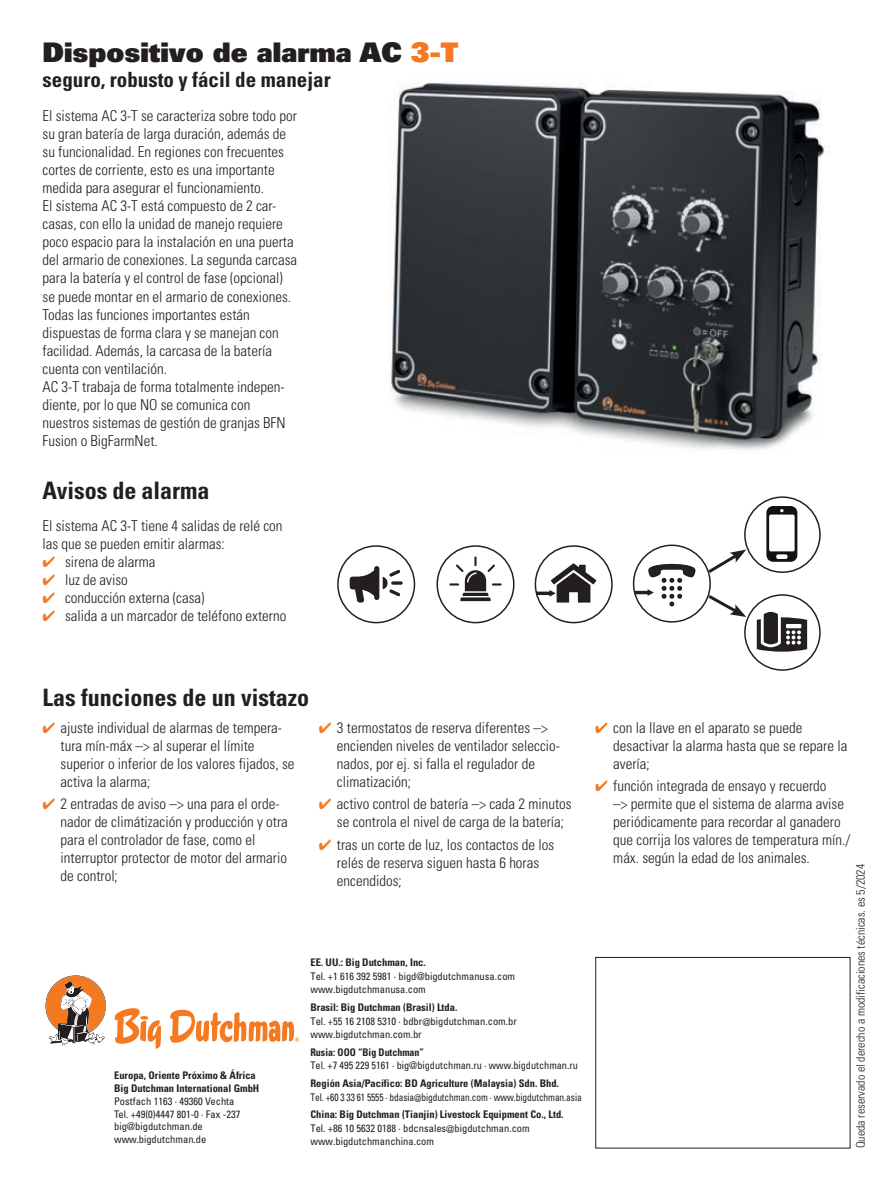
<style>
.page{position:relative;width:893px;height:1191px;background:#fff}
.page>*{position:absolute;margin:0;border:0;box-sizing:border-box;transform-origin:0 0}
.t1{font:27px "Univers LT Std X Black";color:#231f20}
.t2{font:700 condensed 24px "Univers LT Std";color:#231f20}
.t3{font:700 condensed 21px "Univers LT Std";color:#231f20}
.t4{font:300 condensed 15px/18px "Univers LT Std";color:#231f20}
.t5{font:300 condensed 12px "Univers LT Std";color:#231f20}
.t6{font:condensed 10.5px/13.5px "Univers LT Std";color:#231f20}
.t7{font:700 condensed 10.5px/12.8px "Univers LT Std";color:#231f20}
.t8{font:condensed 10.5px "Univers LT Std";color:#231f20;scale:.9 1}
.t9{font:700 condensed 10.5px "Univers LT Std";color:#231f20;scale:.95 1}
.s1{color:#f47921}
</style>
<div class="page">
<svg style="left:757px;top:612px;width:50px;height:39px"></svg>
<div style="left:744px;top:594px;width:77px;height:77px;border:2px solid #231f20;border-radius:50%"></div>
<svg style="left:705px;top:549px;width:41px;height:24px"></svg>
<div style="left:700px;top:586px;width:54px;height:40px;background:#fff"></div>
<svg style="left:705px;top:594px;width:41px;height:23px"></svg>
<img style="left:389px;top:82px;width:437px;height:368px">
<svg style="left:766px;top:506px;width:31px;height:56px"></svg>
<div style="left:744px;top:496px;width:77px;height:77px;border:2px solid #231f20;border-radius:50%"></div>
<div style="left:337px;top:545px;width:78px;height:78px;border:2px solid #231f20;border-radius:50%"></div>
<svg style="left:350px;top:566px;width:53px;height:36px"></svg>
<div style="left:436px;top:545px;width:78px;height:78px;border:2px solid #231f20;border-radius:50%"></div>
<svg style="left:449px;top:556px;width:53px;height:45px"></svg>
<div style="left:633px;top:544px;width:78px;height:78px;border:2px solid #231f20;border-radius:50%"></div>
<svg style="left:634px;top:564px;width:62px;height:42px"></svg>
<div style="left:535px;top:545px;width:78px;height:78px;border:2px solid #231f20;border-radius:50%"></div>
<svg style="left:536px;top:563px;width:60px;height:39px"></svg>
<div style="left:595px;top:957px;width:255px;height:191px;border:1px solid #231f20"></div>
<svg style="left:115px;top:1008px;width:46px;height:40px"></svg>
<svg style="left:170px;top:1009px;width:129px;height:33px"></svg>
<svg style="left:46px;top:975px;width:60px;height:70px"></svg>
<h1 class="t1" style="left:43px;top:35px;width:417px">Dispositivo de alarma AC <span class="s1">3-T</span></h1>
<h3 class="t3" style="left:43px;top:67px;width:290px">seguro, robusto y fácil de manejar</h3>
<p class="t4" style="left:43px;top:107px;width:256px">El sistema AC 3-T se caracteriza sobre todo por su gran batería de larga duración, además de su funcionalidad. En regiones con frecuentes cortes de corriente, esto es una importante medida para asegurar el funcionamiento.<br>El sistema AC 3-T está compuesto de 2 car&shy;casas, con ello la unidad de manejo requiere poco espacio para la instalación en una puerta del armario de conexiones. La segunda carcasa para la batería y el control de fase (opcional) se puede montar en el armario de conexiones.<br>Todas las funciones importantes están dispuestas de forma clara y se manejan con facilidad. Además, la carcasa de la batería cuenta con ventilación.<br>AC 3-T trabaja de forma totalmente indepen&shy;diente, por lo que NO se comunica con nuestros sistemas de gestión de granjas BFN Fusion o BigFarmNet.</p>
<h2 class="t2" style="left:43px;top:475px;width:168px">Avisos de alarma</h2>
<p class="t4" style="left:43px;top:516px;width:242px">El sistema AC 3-T tiene 4 salidas de relé con las que se pueden emitir alarmas:</p>
<p class="t4" style="left:43px;top:552px;width:114px"><span class="s1">✔</span> sirena de alarma</p>
<p class="t4" style="left:43px;top:570px;width:87px"><span class="s1">✔</span> luz de aviso</p>
<p class="t4" style="left:43px;top:588px;width:164px"><span class="s1">✔</span> conducción externa (casa)</p>
<p class="t4" style="left:43px;top:606px;width:245px"><span class="s1">✔</span> salida a un marcador de teléfono externo</p>
<h2 class="t2" style="left:43px;top:683px;width:268px">Las funciones de un vistazo</h2>
<p class="t4" style="left:61px;top:718px;width:236px;text-indent:-18px"><span class="s1">✔</span> ajuste individual de alarmas de tempera&shy;tura mín-máx –&gt; al superar el límite superior o inferior de los valores fijados, se activa la alarma;</p>
<p class="t4" style="left:61px;top:795px;width:229px;text-indent:-18px"><span class="s1">✔</span> 2 entradas de aviso –&gt; una para el orde&shy;nador de climátización y producción y otra para el controlador de fase, como el interruptor protector de motor del armario de control;</p>
<p class="t4" style="left:337px;top:718px;width:225px;text-indent:-18px"><span class="s1">✔</span> 3 termostatos de reserva diferentes –&gt; encienden niveles de ventilador seleccio&shy;nados, por ej. si falla el regulador de climatización;</p>
<p class="t4" style="left:337px;top:795px;width:236px;text-indent:-18px"><span class="s1">✔</span> activo control de batería –&gt; cada 2 minutos se controla el nivel de carga de la batería;</p>
<p class="t4" style="left:337px;top:835px;width:219px;text-indent:-18px"><span class="s1">✔</span> tras un corte de luz, los contactos de los relés de reserva siguen hasta 6 horas encendidos;</p>
<p class="t7" style="left:114px;top:1069px;width:147px">Europa, Oriente Próximo &amp; África<br>Big Dutchman International GmbH</p>
<p class="t6" style="left:114px;top:1094px;width:128px;line-height:12.8px">Postfach 1163 · 49360 Vechta<br>Tel. +49(0)4447 801-0 · Fax -237 big@bigdutchman.de www.bigdutchman.de</p>
<p class="t7" style="left:310px;top:956px;width:117px">EE. UU.: Big Dutchman, Inc.</p>
<p class="t6" style="left:310px;top:969px;width:206px">Tel. +1 616 392 5981 · bigd@bigdutchmanusa.com www.bigdutchmanusa.com</p>
<p class="t7" style="left:310px;top:1001px;width:148px">Brasil: Big Dutchman (Brasil) Ltda.</p>
<p class="t6" style="left:310px;top:1014px;width:208px">Tel. +55 16 2108 5310 · bdbr@bigdutchman.com.br www.bigdutchman.com.br</p>
<p class="t9" style="left:310px;top:1045px;width:121px">Rusia: OOO “Big Dutchman”</p>
<p class="t6" style="left:310px;top:1058px;width:269px">Tel. +7 495 229 5161 · big@bigdutchman.ru · www.bigdutchman.ru</p>
<p class="t7" style="left:310px;top:1077px;width:250px">Región Asia/Pacífico: BD Agriculture (Malaysia) Sdn. Bhd.</p>
<p class="t8" style="left:310px;top:1090px;width:303px">Tel. +60 3 33 61 5555 · bdasia@bigdutchman.com · www.bigdutchman.asia</p>
<p class="t7" style="left:310px;top:1108px;width:255px">China: Big Dutchman (Tianjin) Livestock Equipment Co., Ltd.</p>
<p class="t6" style="left:310px;top:1121px;width:221px">Tel. +86 10 5632 0188 · bdcnsales@bigdutchman.com www.bigdutchmanchina.com</p>
<p class="t4" style="left:613px;top:718px;width:236px;text-indent:-18px"><span class="s1">✔</span> con la llave en el aparato se puede desactivar la alarma hasta que se repare la avería;</p>
<p class="t4" style="left:613px;top:777px;width:239px;text-indent:-18px"><span class="s1">✔</span> función integrada de ensayo y recuerdo<br>–&gt; permite que el sistema de alarma avise periódicamente para recordar al ganadero que corrija los valores de temperatura mín./ máx. según la edad de los animales.</p>
<p class="t5" style="left:853px;top:1148px;width:286px;rotate:-90deg">Queda reservado el derecho a modificaciones técnicas. es 5/2024</p>
</div>
